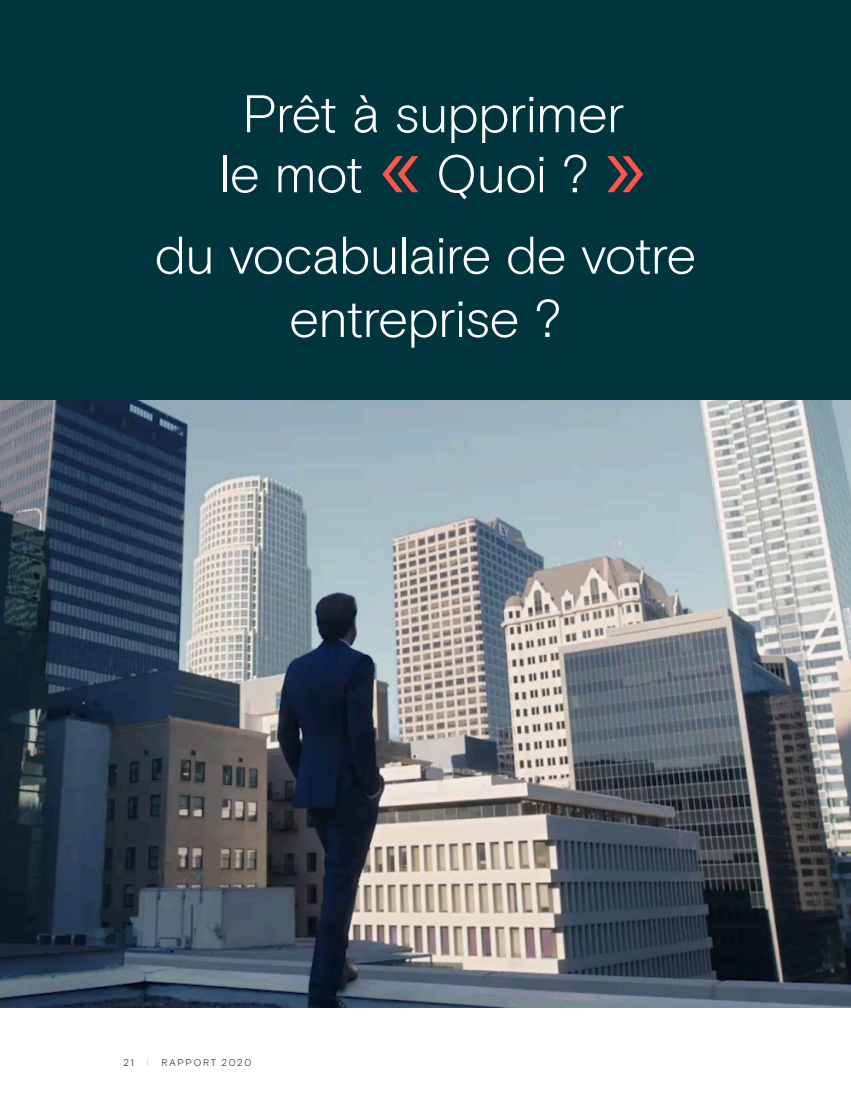
<style>
.page{position:relative;width:851px;height:1106px;background:#fff}
.page>*{position:absolute;margin:0;border:0;box-sizing:border-box;transform-origin:0 0}
.t1{font:300 52.8px/63.3px "EPOS Basis";letter-spacing:-.015em;color:#fff;text-align:center}
.t2{font:300 9.75px "EPOS Basis";letter-spacing:.17em;color:#231f20}
.t3{font:300 9.75px "EPOS Basis";color:#44ead6}
.s1{font-size:93px;color:#ff5549}
</style>
<div class="page">
<img style="left:0;top:400px;width:850px;height:607px">
<div style="left:0;top:0;width:850px;height:400px;background:#00353d"></div>
<p class="t1" style="left:219px;top:84px;width:429px;line-height:60px">Prêt à supprimer le mot <span class="s1">«</span> Quoi ? <span class="s1">»</span></p>
<p class="t1" style="left:155px;top:224px;width:543px">du vocabulaire de votre entreprise ?</p>
<p class="t2" style="left:123px;top:1056px;width:12px">21</p>
<p class="t3" style="left:147px;top:1056px;width:4px">Ι</p>
<p class="t2" style="left:162px;top:1056px;width:91px">RAPPORT 2020</p>
</div>
